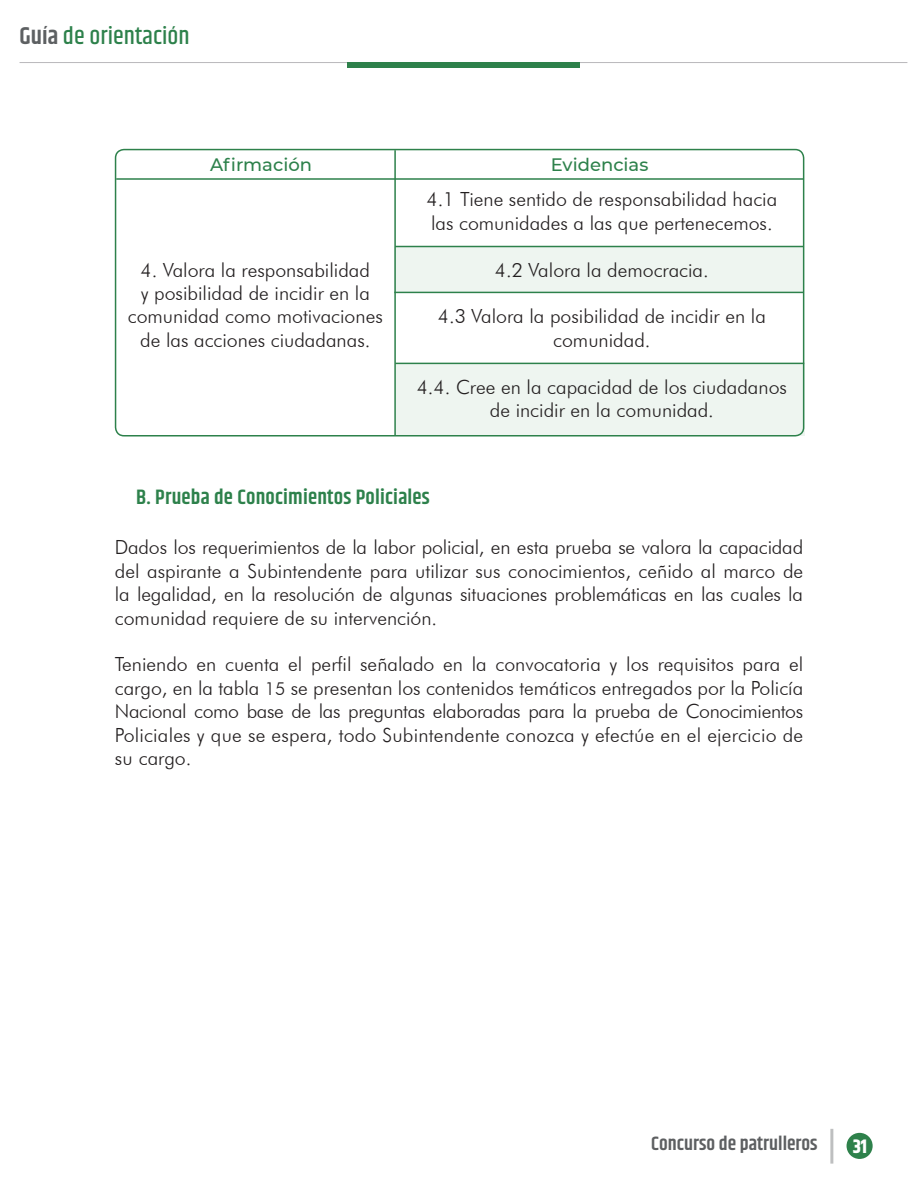
<style>
.page{position:relative;width:918px;height:1188px;background:#fff}
.page>*{position:absolute;margin:0;border:0;box-sizing:border-box;transform-origin:0 0}
.t1{font:500 24.45px "Khand";letter-spacing:.005em;color:#2d814b}
.t2{font:600 21px "Khand";letter-spacing:.01em;color:#2d814b}
.t3{font:300 19.5px/23.4px "Futura BT";color:#231f20;text-align:center}
.t4{font:600 19.5px "Khand";color:#5d5f61}
.t5{font:700 19.5px "Khand";color:#fff}
.t6{font:500 18px "Montserrat";color:#2d814b}
.s1{font-weight:600;color:#5d6062}
.s2{font-size:18px}
</style>
<div class="page">
<hr style="left:20px;top:62px;width:887px;height:1px;background:#b9b8bb">
<div style="left:347px;top:63px;width:233px;height:5px;background:#2e814b"></div>
<hr style="left:830px;top:1129px;width:3px;height:35px;background:#5d5f61">
<div style="left:847px;top:1133px;width:26px;height:26px;background:#2e814b;border-radius:50%"></div>
<div style="left:394px;top:247px;width:409px;height:45px;background:#eef5f0"></div>
<div style="left:396px;top:364px;width:408px;height:72px;background:#eef5f0"></div>
<hr style="left:394px;top:150px;width:2px;height:286px;background:#2d814b">
<hr style="left:395px;top:246px;width:409px;height:1px;background:#2d814b">
<hr style="left:394px;top:292px;width:409px;height:1px;background:#2d814b">
<hr style="left:395px;top:363px;width:409px;height:1px;background:#2d814b">
<div style="left:115px;top:149px;width:689px;height:288px;border:2px solid #2d814b;border-radius:9px"></div>
<hr style="left:116px;top:178px;width:688px;height:2px;background:#2d814b">
<p class="t1" style="left:20px;top:20px;width:172px"><span class="s1">Guía</span> de orientación</p>
<p class="t6" style="left:210px;top:152px;width:103px">Afirmación</p>
<p class="t6" style="left:551px;top:152px;width:99px">Evidencias</p>
<p class="t3" style="left:128px;top:258px;width:257px">4. Valora la responsabilidad<br>y posibilidad de incidir en la comunidad como motivaciones de las acciones ciudadanas.</p>
<p class="t3" style="left:426px;top:188px;width:352px;text-align:left">4.1 Tiene sentido de responsabilidad hacia las comunidades a las que pertenecemos.</p>
<p class="t3" style="left:495px;top:258px;width:215px">4.2 Valora la democracia.</p>
<p class="t3" style="left:438px;top:305px;width:330px">4.3 Valora la posibilidad de incidir en la comunidad.</p>
<p class="t3" style="left:417px;top:375px;width:372px">4.4. Cree en la capacidad de los ciudadanos de incidir en la comunidad.</p>
<p class="t2" style="left:136px;top:483px;width:295px">B. Prueba de Conocimientos Policiales</p>
<p class="t3" style="left:115px;top:536px;width:690px;text-align:justify">Dados los requerimientos de la labor policial, en esta prueba se valora la capacidad del aspirante a Subintendente para utilizar sus conocimientos, ceñido al marco de la legalidad, en la resolución de algunas situaciones problemáticas en las cuales la comunidad requiere de su intervención.</p>
<p class="t3" style="left:115px;top:653px;width:690px;text-align:justify">Teniendo en cuenta el perfil señalado en la convocatoria y los requisitos para el cargo, en la tabla <span class="s2">15</span> se presentan los contenidos temáticos entregados por la Policía Nacional como base de las preguntas elaboradas para la prueba de Conocimientos Policiales y que se espera, todo Subintendente conozca y efectúe en el ejercicio de su cargo.</p>
<p class="t4" style="left:651px;top:1131px;width:168px">Concurso de patrulleros</p>
<p class="t5" style="left:853px;top:1132px;width:16px">31</p>
</div>
